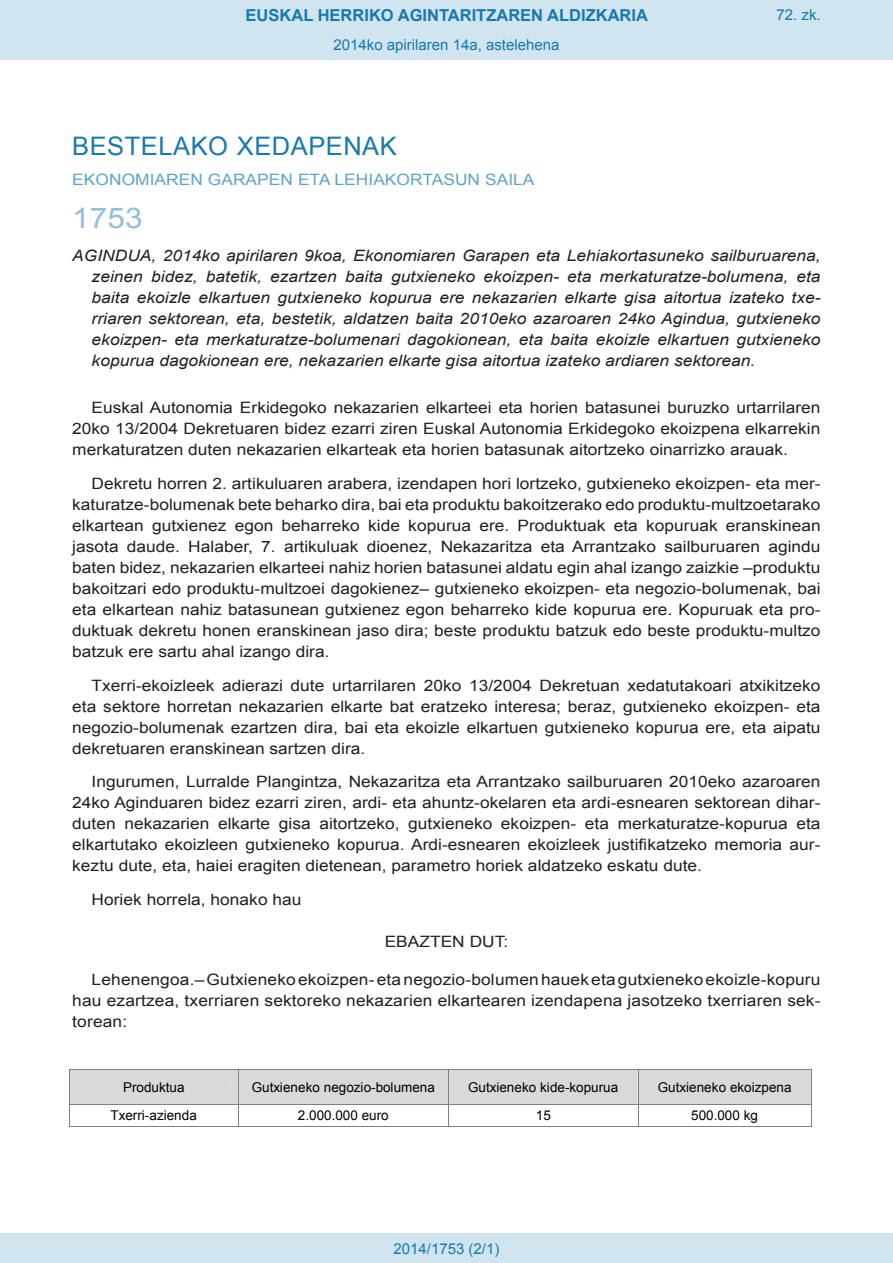
<style>
.page{position:relative;width:893px;height:1263px;background:#fff}
.page>*{position:absolute;margin:0;border:0;box-sizing:border-box;transform-origin:0 0}
.BOPVOrden{font:28.5px "Arial";color:#90c0db;scale:1.11 1}
.BOPVSeccion{font:25.5px "Arial";letter-spacing:.02em;color:#1879ad}
.t1{font:700 16.5px "Arial";color:#1879ad}
.BOPVDetalle{font:15.6px/21px "Arial";color:#231f20;text-align:justify;scale:1.11 1}
.BOPVTitulo{font:italic 15.6px/21px "Arial";color:#231f20;text-align:justify;scale:1.11 1}
.BOPVOrganismo{font:15.6px "Arial";letter-spacing:.005em;color:#5ea4ca;scale:1.11 1}
.BOPVClave{font:15.6px "Arial";color:#231f20;scale:1.11 1}
.Paginacion_Centro{font:15px "Arial";color:#1879ad}
.t2{font:13.5px "Arial";letter-spacing:.005em;color:#000}
</style>
<div class="page">
<div style="left:0;top:0;width:893px;height:60px;background:#d0e5f0"></div>
<div style="left:0;top:1233px;width:893px;height:30px;background:#d0e5f0"></div>
<svg style="left:69px;top:1069px;width:743px;height:58px"></svg>
<p class="t1" style="left:246px;top:4px;width:404px">EUSKAL HERRIKO AGINTARITZAREN ALDIZKARIA</p>
<p class="Paginacion_Centro" style="left:333px;top:35px;width:227px">2014ko apirilaren 14a, astelehena</p>
<p class="Paginacion_Centro" style="left:776px;top:5px;width:46px">72. zk.</p>
<p class="BOPVSeccion" style="left:72px;top:129px;width:326px">BESTELAKO XEDAPENAK</p>
<p class="BOPVOrganismo" style="left:72px;top:169px;width:418px">EKONOMIAREN GARAPEN ETA LEHIAKORTASUN SAILA</p>
<p class="BOPVOrden" style="left:72px;top:199px;width:65px">1753</p>
<p class="BOPVTitulo" style="left:92px;top:246px;width:658px;text-indent:-19px">AGINDUA, 2014ko apirilaren 9koa, Ekonomiaren Garapen eta Lehiakortasuneko sailburuarena, zeinen bidez, batetik, ezartzen baita gutxieneko ekoizpen- eta merkaturatze-bolumena, eta baita ekoizle elkartuen gutxieneko kopurua ere nekazarien elkarte gisa aitortua izateko txe&shy;rriaren sektorean, eta, bestetik, aldatzen baita 2010eko azaroaren 24ko Agindua, gutxieneko ekoizpen- eta merkaturatze-bolumenari dagokionean, eta baita ekoizle elkartuen gutxieneko kopurua dagokionean ere, nekazarien elkarte gisa aitortua izateko ardiaren sektorean.</p>
<p class="BOPVDetalle" style="left:72px;top:397px;width:676px;text-indent:19px">Euskal Autonomia Erkidegoko nekazarien elkarteei eta horien batasunei buruzko urtarrilaren 20ko 13/2004 Dekretuaren bidez ezarri ziren Euskal Autonomia Erkidegoko ekoizpena elkarrekin merkaturatzen duten nekazarien elkarteak eta horien batasunak aitortzeko oinarrizko arauak.</p>
<p class="BOPVDetalle" style="left:72px;top:473px;width:676px;text-indent:19px">Dekretu horren 2. artikuluaren arabera, izendapen hori lortzeko, gutxieneko ekoizpen- eta mer&shy;katuratze-bolumenak bete beharko dira, bai eta produktu bakoitzerako edo produktu-multzoetarako elkartean gutxienez egon beharreko kide kopurua ere. Produktuak eta kopuruak eranskinean jasota daude. Halaber, 7. artikuluak dioenez, Nekazaritza eta Arrantzako sailburuaren agindu baten bidez, nekazarien elkarteei nahiz horien batasunei aldatu egin ahal izango zaizkie –produktu bakoitzari edo produktu-multzoei dagokienez– gutxieneko ekoizpen- eta negozio-bolumenak, bai eta elkartean nahiz batasunean gutxienez egon beharreko kide kopurua ere. Kopuruak eta pro&shy;duktuak dekretu honen eranskinean jaso dira; beste produktu batzuk edo beste produktu-multzo batzuk ere sartu ahal izango dira.</p>
<p class="BOPVDetalle" style="left:72px;top:675px;width:676px;text-indent:19px">Txerri-ekoizleek adierazi dute urtarrilaren 20ko 13/2004 Dekretuan xedatutakoari atxikitzeko eta sektore horretan nekazarien elkarte bat eratzeko interesa; beraz, gutxieneko ekoizpen- eta negozio-bolumenak ezartzen dira, bai eta ekoizle elkartuen gutxieneko kopurua ere, eta aipatu dekretuaren eranskinean sartzen dira.</p>
<p class="BOPVDetalle" style="left:72px;top:771px;width:676px;text-indent:19px">Ingurumen, Lurralde Plangintza, Nekazaritza eta Arrantzako sailburuaren 2010eko azaroaren 24ko Aginduaren bidez ezarri ziren, ardi- eta ahuntz-okelaren eta ardi-esnearen sektorean dihar&shy;duten nekazarien elkarte gisa aitortzeko, gutxieneko ekoizpen- eta merkaturatze-kopurua eta elkartutako ekoizleen gutxieneko kopurua. Ardi-esnearen ekoizleek justifikatzeko memoria aur&shy;keztu dute, eta, haiei eragiten dietenean, parametro horiek aldatzeko eskatu dute.</p>
<p class="BOPVDetalle" style="left:92px;top:889px;width:191px">Horiek horrela, honako hau</p>
<p class="BOPVClave" style="left:385px;top:932px;width:113px">EBAZTEN DUT:</p>
<p class="BOPVDetalle" style="left:72px;top:969px;width:676px;text-indent:19px">Lehenengoa.– Gutxieneko ekoizpen- eta negozio-bolumen hauek eta gutxieneko ekoizle-kopuru hau ezartzea, txerriaren sektoreko nekazarien elkartearen izendapena jasotzeko txerriaren sek&shy;torean:</p>
<p class="t2" style="left:123px;top:1078px;width:63px">Produktua</p>
<p class="t2" style="left:252px;top:1078px;width:185px">Gutxieneko negozio-bolumena</p>
<p class="t2" style="left:468px;top:1078px;width:152px">Gutxieneko kide-kopurua</p>
<p class="t2" style="left:658px;top:1078px;width:135px">Gutxieneko ekoizpena</p>
<p class="t2" style="left:111px;top:1107px;width:88px">Txerri-azienda</p>
<p class="t2" style="left:298px;top:1107px;width:92px">2.000.000 euro</p>
<p class="t2" style="left:536px;top:1107px;width:17px">15</p>
<p class="t2" style="left:691px;top:1107px;width:68px">500.000 kg</p>
<p class="Paginacion_Centro" style="left:393px;top:1238px;width:107px">2014/1753 (2/1)</p>
</div>
